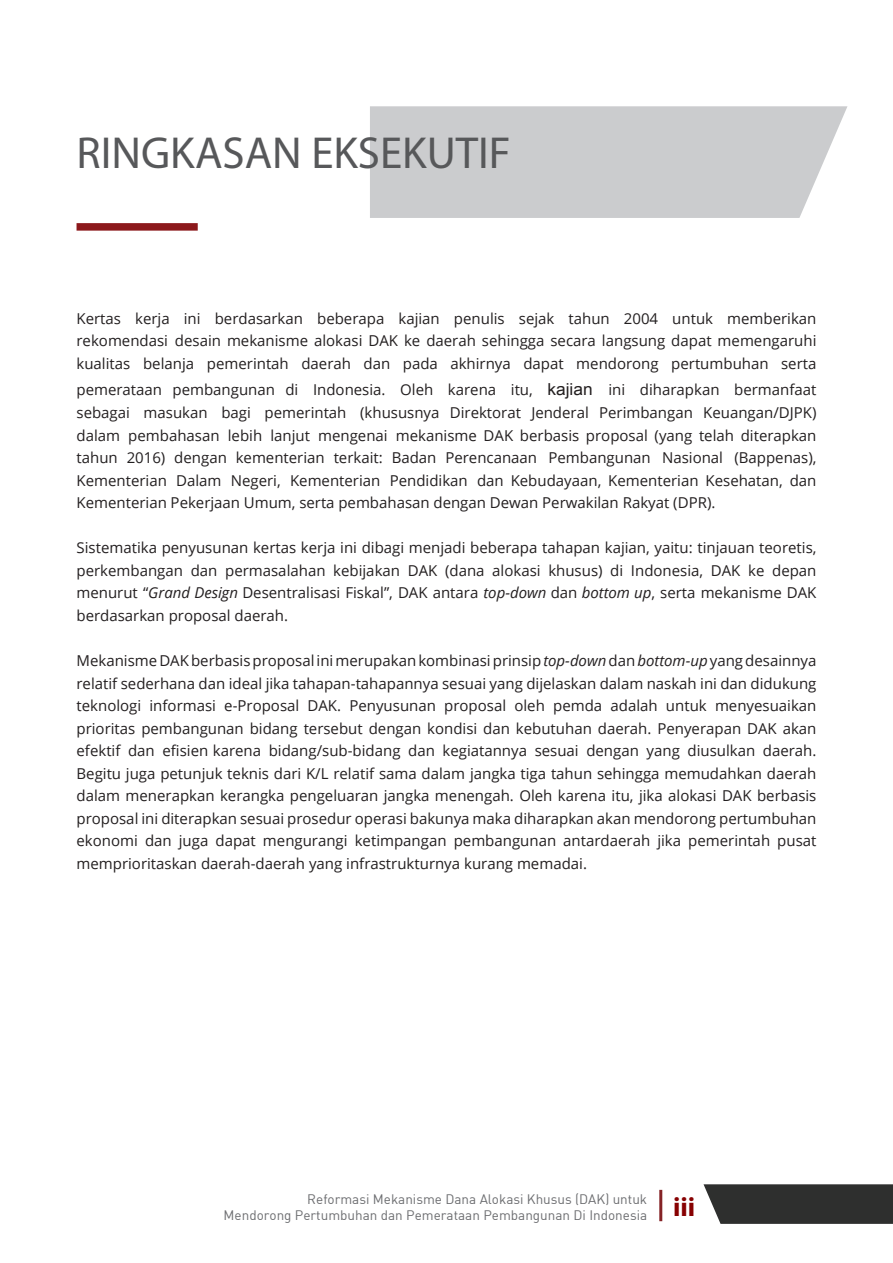
<style>
.page{position:relative;width:893px;height:1263px;background:#fff}
.page>*{position:absolute;margin:0;border:0;box-sizing:border-box;transform-origin:0 0}
.t1{font:45px "Myriad Pro";color:#57585a}
.t2{font:700 27px "Myriad Pro";color:#870102}
.t3{font:15px/22.5px "Open Sans";color:#231f20;text-align:justify}
.t4{font:13.5px/16.2px "DIN";color:#6c6d70;text-align:right}
.s1{font-family:"Arial";font-size:16.5px}
.s2{font-style:italic}
</style>
<div class="page">
<svg style="left:703px;top:1184px;width:190px;height:40px;background:#3a3b3a"></svg>
<hr style="left:659px;top:1190px;width:3px;height:31px;background:#852326">
<div style="left:370px;top:106px;width:477px;height:112px;background:#cbccce"></div>
<div style="left:77px;top:223px;width:121px;height:8px;background:#8c181b"></div>
<h1 class="t1" style="left:77px;top:125px;width:436px">RINGKASAN EKSEKUTIF</h1>
<p class="t3" style="left:77px;top:307px;width:741px">Kertas kerja ini berdasarkan beberapa kajian penulis sejak tahun 2004 untuk memberikan rekomendasi desain mekanisme alokasi DAK ke daerah sehingga secara langsung dapat memengaruhi kualitas belanja pemerintah daerah dan pada akhirnya dapat mendorong pertumbuhan serta</p>
<p class="t3" style="left:77px;top:378px;width:741px">pemerataan pembangunan di Indonesia. Oleh karena itu, <span class="s1">kajian</span> ini diharapkan bermanfaat sebagai masukan bagi pemerintah (khususnya Direktorat Jenderal Perimbangan Keuangan/DJPK) dalam pembahasan lebih lanjut mengenai mekanisme DAK berbasis proposal (yang telah diterapkan tahun 2016) dengan kementerian terkait: Badan Perencanaan Pembangunan Nasional (Bappenas), Kementerian Dalam Negeri, Kementerian Pendidikan dan Kebudayaan, Kementerian Kesehatan, dan Kementerian Pekerjaan Umum, serta pembahasan dengan Dewan Perwakilan Rakyat (DPR).</p>
<p class="t3" style="left:77px;top:536px;width:741px">Sistematika penyusunan kertas kerja ini dibagi menjadi beberapa tahapan kajian, yaitu: tinjauan teoretis, perkembangan dan permasalahan kebijakan DAK (dana alokasi khusus) di Indonesia, DAK ke depan menurut “<span class="s2">Grand Design</span> Desentralisasi Fiskal”, DAK antara <span class="s2">top-down</span> dan <span class="s2">bottom up</span>, serta mekanisme DAK berdasarkan proposal daerah.</p>
<p class="t3" style="left:77px;top:649px;width:741px">Mekanisme DAK berbasis proposal ini merupakan kombinasi prinsip <span class="s2">top-down</span> dan <span class="s2">bottom-up</span> yang desainnya relatif sederhana dan ideal jika tahapan-tahapannya sesuai yang dijelaskan dalam naskah ini dan didukung teknologi informasi e-Proposal DAK. Penyusunan proposal oleh pemda adalah untuk menyesuaikan prioritas pembangunan bidang tersebut dengan kondisi dan kebutuhan daerah. Penyerapan DAK akan efektif dan efisien karena bidang/sub-bidang dan kegiatannya sesuai dengan yang diusulkan daerah.<br>Begitu juga petunjuk teknis dari K/L relatif sama dalam jangka tiga tahun sehingga memudahkan daerah dalam menerapkan kerangka pengeluaran jangka menengah. Oleh karena itu, jika alokasi DAK berbasis proposal ini diterapkan sesuai prosedur operasi bakunya maka diharapkan akan mendorong pertumbuhan ekonomi dan juga dapat mengurangi ketimpangan pembangunan antardaerah jika pemerintah pusat memprioritaskan daerah-daerah yang infrastrukturnya kurang memadai.</p>
<p class="t4" style="left:224px;top:1191px;width:425px">Reformasi Mekanisme Dana Alokasi Khusus (DAK) untuk<br>Mendorong Pertumbuhan dan Pemerataan Pembangunan Di Indonesia</p>
<h2 class="t2" style="left:673px;top:1189px;width:24px">iii</h2>
</div>
